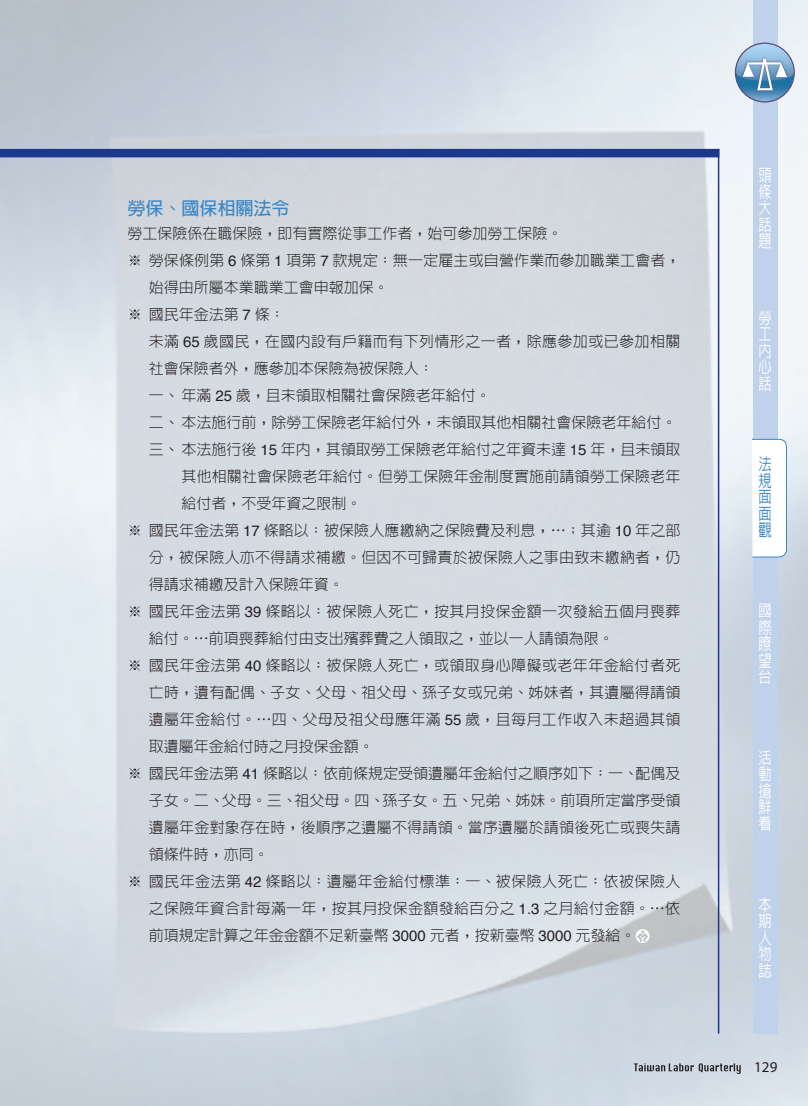
<style>
.page{position:relative;width:808px;height:1106px;background:#fff}
.page>*{position:absolute;margin:0;border:0;box-sizing:border-box;transform-origin:0 0}
.中標{font:700 18px "Lin Gothic";color:#3b87c7}
.t1{font:500 16.5px/16.5px "Lin Gothic";color:#fff;text-align:justify;scale:.8 1}
.t2{font:500 16.5px/16.5px "Lin Gothic";color:#3b87c7;text-align:justify;scale:.8 1}
.內文_不退位{font:300 15px/27px "Lin Gothic";letter-spacing:.01em;color:#231f20;text-align:justify}
.內文_不退位-2{font:300 15px/27px "Lin Gothic";letter-spacing:.03em;color:#231f20}
.t3{font:15px "Myriad";color:#231f20}
.s1{font-family:"Helvetica";font-weight:400}
</style>
<div class="page">
<img style="left:0;top:0;width:808px;height:1106px">
<div style="left:753px;top:0;width:24px;height:1033px;background:#c0d1eb"></div>
<svg style="left:751px;top:438px;width:36px;height:119px"></svg>
<svg style="left:735px;top:43px;width:59px;height:59px"></svg>
<svg style="left:735px;top:56px;width:59px;height:45px;background:#83a9c8"></svg>
<svg style="left:634px;top:1063px;width:107px;height:10px"></svg>
<div style="left:0;top:149px;width:719px;height:8px;background:#1b388c"></div>
<hr style="left:718px;top:149px;width:1px;height:884px;background:#1b388c">
<svg style="left:636px;top:929px;width:13px;height:14px"></svg>
<p class="中標" style="left:128px;top:199px;width:163px">勞保、國保相關法令</p>
<p class="內文_不退位" style="left:128px;top:220px;width:436px">勞工保險係在職保險，即有實際從事工作者，始可參加勞工保險。</p>
<p class="內文_不退位" style="left:149px;top:247px;width:533px;text-indent:-21px">※ 勞保條例第 <span class="s1">6</span> 條第 <span class="s1">1</span> 項第 <span class="s1">7</span> 款規定：無一定雇主或自營作業而參加職業工會者，始得由所屬本業職業工會申報加保。</p>
<p class="內文_不退位" style="left:128px;top:301px;width:159px">※ 國民年金法第 <span class="s1">7</span> 條：</p>
<p class="內文_不退位-2" style="left:149px;top:328px;width:533px">未滿 <span class="s1">65</span> 歲國民，在國內設有戶籍而有下列情形之一者，除應參加或已參加相關社會保險者外，應參加本保險為被保險人：</p>
<p class="內文_不退位" style="left:149px;top:382px;width:343px">一、年滿 <span class="s1">25</span> 歲，且未領取相關社會保險老年給付。</p>
<p class="內文_不退位" style="left:149px;top:409px;width:529px">二、本法施行前，除勞工保險老年給付外，未領取其他相關社會保險老年給付。</p>
<p class="內文_不退位" style="left:182px;top:436px;width:500px;text-indent:-33px">三、本法施行後 <span class="s1">15</span> 年內，其領取勞工保險老年給付之年資未達 <span class="s1">15</span> 年，且未領取其他相關社會保險老年給付。但勞工保險年金制度實施前請領勞工保險老年給付者，不受年資之限制。</p>
<p class="內文_不退位" style="left:149px;top:517px;width:533px;text-indent:-21px">※ 國民年金法第 <span class="s1">17</span> 條略以：被保險人應繳納之保險費及利息，…；其逾 <span class="s1">10</span> 年之部分，被保險人亦不得請求補繳。但因不可歸責於被保險人之事由致未繳納者，仍得請求補繳及計入保險年資。</p>
<p class="內文_不退位-2" style="left:149px;top:598px;width:533px;text-indent:-21px">※ 國民年金法第 <span class="s1">39</span> 條略以：被保險人死亡，按其月投保金額一次發給五個月喪葬給付。…前項喪葬給付由支出殯葬費之人領取之，並以一人請領為限。</p>
<p class="內文_不退位" style="left:149px;top:652px;width:533px;text-indent:-21px">※ 國民年金法第 <span class="s1">40</span> 條略以：被保險人死亡，或領取身心障礙或老年年金給付者死亡時，遺有配偶、子女、父母、祖父母、孫子女或兄弟、姊妹者，其遺屬得請領遺屬年金給付。…四、父母及祖父母應年滿 <span class="s1">55</span> 歲，且每月工作收入未超過其領取遺屬年金給付時之月投保金額。</p>
<p class="內文_不退位" style="left:149px;top:760px;width:533px;text-indent:-21px">※ 國民年金法第 <span class="s1">41</span> 條略以：依前條規定受領遺屬年金給付之順序如下：一、配偶及子女。二、父母。三、祖父母。四、孫子女。五、兄弟、姊妹。前項所定當序受領遺屬年金對象存在時，後順序之遺屬不得請領。當序遺屬於請領後死亡或喪失請領條件時，亦同。</p>
<p class="內文_不退位" style="left:149px;top:868px;width:533px;text-indent:-21px">※ 國民年金法第 <span class="s1">42</span> 條略以：遺屬年金給付標準：一、被保險人死亡：依被保險人之保險年資合計每滿一年，按其月投保金額發給百分之 <span class="s1">1.3</span> 之月給付金額。…依前項規定計算之年金金額不足新臺幣 <span class="s1">3000</span> 元者，按新臺幣 <span class="s1">3000</span> 元發給。</p>
<p class="t1" style="left:758px;top:167px;width:17px">頭條大話題</p>
<p class="t1" style="left:758px;top:309px;width:17px">勞工內心話</p>
<p class="t2" style="left:758px;top:456px;width:17px">法規面面觀</p>
<p class="t1" style="left:758px;top:602px;width:18px">國際瞭望台</p>
<p class="t1" style="left:758px;top:749px;width:17px">活動搶鮮看</p>
<p class="t1" style="left:758px;top:896px;width:18px">本期人物誌</p>
<p class="t3" style="left:754px;top:1059px;width:25px">129</p>
</div>
